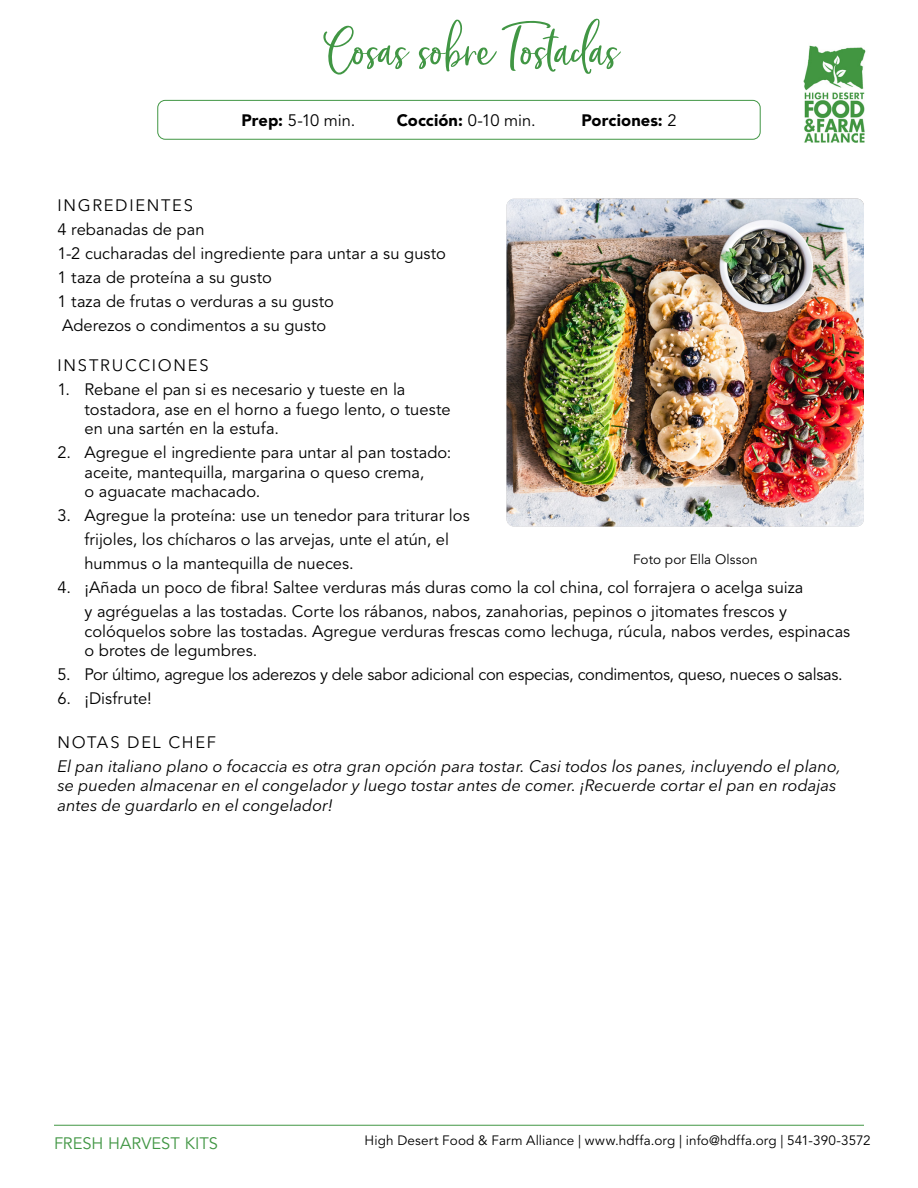
<style>
.page{position:relative;width:918px;height:1188px;background:#fff}
.page>*{position:absolute;margin:0;border:0;box-sizing:border-box;transform-origin:0 0}
.t1{font:73.5px "Chinup Buttercup";color:#419644}
.t2{font:16.5px/24px "Avenir LT Std";color:#000}
.t3{font:italic 16.5px/19.5px "Avenir Next LT Pro";letter-spacing:-.005em;color:#000}
.t4{font:16.5px "Avenir LT Std";letter-spacing:-.02em;color:#000}
.t5{font:16.5px "Avenir Next LT Pro";letter-spacing:.105em;color:#000}
.t6{font:900 16.5px "Avenir LT Std";letter-spacing:.005em;color:#000}
.t7{font:16.5px "Avenir LT Std";letter-spacing:.005em;color:#419644}
.t8{font:13.5px "Avenir LT Std";letter-spacing:.01em;color:#000}
.s1{font-weight:900}
.s2{font-weight:400}
</style>
<div class="page">
<div style="left:157px;top:100px;width:604px;height:40px;border:1px solid #419644;border-radius:8px"></div>
<img style="left:804px;top:45px;width:62px;height:98px">
<hr style="left:54px;top:1125px;width:810px;height:1px;background:#419644">
<img style="left:507px;top:199px;width:357px;height:327px">
<h1 class="t1" style="left:326px;top:10px;width:292px">Cosas sobre Tostadas</h1>
<p class="t2" style="left:241px;top:108px;width:116px"><span class="s1">Prep:</span> 5-10 min.</p>
<p class="t6" style="left:397px;top:110px;width:140px">Cocción: <span class="s2">0-10 min.</span></p>
<p class="t6" style="left:582px;top:110px;width:97px">Porciones: <span class="s2">2</span></p>
<p class="t5" style="left:58px;top:196px;width:137px">INGREDIENTES</p>
<p class="t2" style="left:58px;top:218px;width:390px">4 rebanadas de pan<br>1-2 cucharadas del ingrediente para untar a su gusto 1 taza de proteína a su gusto<br>1 taza de frutas o verduras a su gusto<br>Aderezos o condimentos a su gusto</p>
<p class="t5" style="left:58px;top:355px;width:153px">INSTRUCCIONES</p>
<p class="t2" style="left:85px;top:380px;width:368px;line-height:19.5px;text-indent:-27px">1. Rebane el pan si es necesario y tueste en la tostadora, ase en el horno a fuego lento, o tueste en una sartén en la estufa.</p>
<p class="t2" style="left:85px;top:443px;width:368px;line-height:19.5px;text-indent:-27px">2. Agregue el ingrediente para untar al pan tostado: aceite, mantequilla, margarina o queso crema,<br>o aguacate machacado.</p>
<p class="t2" style="left:85px;top:504px;width:387px;text-indent:-27px">3. Agregue la proteína: use un tenedor para triturar los frijoles, los chícharos o las arvejas, unte el atún, el hummus o la mantequilla de nueces.</p>
<p class="t2" style="left:85px;top:576px;width:720px;text-indent:-27px">4. ¡Añada un poco de fibra! Saltee verduras más duras como la col china, col forrajera o acelga suiza y agréguelas a las tostadas. Corte los rábanos, nabos, zanahorias, pepinos o jitomates frescos y</p>
<p class="t2" style="left:85px;top:622px;width:767px;line-height:19.5px">colóquelos sobre las tostadas. Agregue verduras frescas como lechuga, rúcula, nabos verdes, espinacas o brotes de legumbres.</p>
<p class="t4" style="left:58px;top:665px;width:787px">5. Por último, agregue los aderezos y dele sabor adicional con especias, condimentos, queso, nueces o salsas.</p>
<p class="t2" style="left:58px;top:687px;width:96px">6. ¡Disfrute!</p>
<p class="t5" style="left:58px;top:732px;width:160px">NOTAS DEL CHEF</p>
<p class="t3" style="left:58px;top:756px;width:785px">El pan italiano plano o focaccia es otra gran opción para tostar. Casi todos los panes, incluyendo el plano, se pueden almacenar en el congelador y luego tostar antes de comer. ¡Recuerde cortar el pan en rodajas antes de guardarlo en el congelador!</p>
<p class="t8" style="left:633px;top:551px;width:126px">Foto por Ella Olsson</p>
<p class="t7" style="left:54px;top:1133px;width:166px">FRESH HARVEST KITS</p>
<p class="t8" style="left:365px;top:1132px;width:508px">High Desert Food &amp; Farm Alliance | www.hdffa.org | info@hdffa.org | 541-390-3572</p>
</div>
